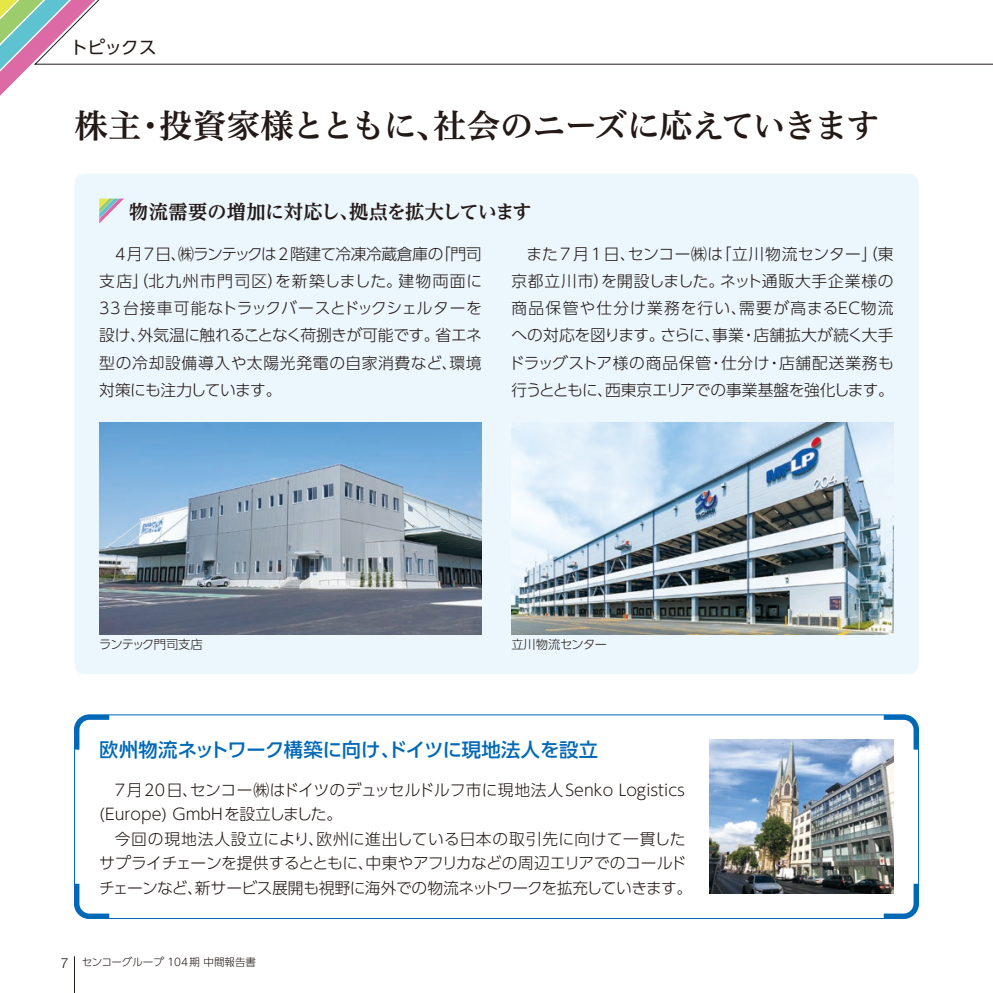
<style>
.page{position:relative;width:993px;height:993px;background:#fff}
.page>*{position:absolute;margin:0;border:0;box-sizing:border-box;transform-origin:0 0}
.t1{font:33.25px "Hiragino UD Serif Std W6";letter-spacing:-.04em;color:#231916}
.t2{font:500 19.25px "UD Shin Go Pro";color:#0069b7}
.t3{font:700 19.25px "UD Reimin Pro";letter-spacing:-.03em;color:#231916}
.t4{font:17.5px "UD Shin Go Pro";letter-spacing:-.015em;color:#231916}
.t5{font:300 15.75px/27.1px "UD Shin Go Pro";color:#231916;text-align:justify}
.t6{font:300 15.75px/24.5px "UD Shin Go Pro";letter-spacing:-.02em;color:#231916;text-align:center}
.t7{font:300 12.25px "UD Shin Go Pro";letter-spacing:-.065em;color:#231916}
.t8{font:300 12.25px "UD Shin Go Pro";letter-spacing:-.03em;color:#231916}
.t9{font:300 10.5px "UD Shin Go Pro";color:#231916}
.s1{font-family:"Helvetica Neue LT Std";font-size:14px}
</style>
<div class="page">
<div style="left:74px;top:174px;width:844px;height:500px;background:#ebf6fd;border-radius:10px"></div>
<div style="left:74px;top:714px;width:844px;height:204px;border:1px solid #0069b7;border-radius:15px"></div>
<img style="left:99px;top:422px;width:382px;height:212px">
<img style="left:511px;top:422px;width:382px;height:212px">
<svg style="left:99px;top:198px;width:25px;height:25px"></svg>
<img style="left:709px;top:739px;width:184px;height:154px">
<svg style="left:74px;top:714px;width:35px;height:35px"></svg>
<svg style="left:883px;top:714px;width:35px;height:35px"></svg>
<svg style="left:74px;top:883px;width:35px;height:35px"></svg>
<svg style="left:883px;top:883px;width:35px;height:35px"></svg>
<hr style="left:74px;top:955px;width:1px;height:37px;background:#231916">
<svg style="left:0;top:0;width:110px;height:96px"></svg>
<svg style="left:34px;top:0;width:958px;height:64px"></svg>
<p class="t4" style="left:70px;top:33px;width:88px">トピックス</p>
<h1 class="t1" style="left:74px;top:100px;width:806px">株主・投資家様とともに、社会のニーズに応えていきます</h1>
<p class="t3" style="left:129px;top:196px;width:404px">物流需要の増加に対応し、拠点を拡大しています</p>
<p class="t5" style="left:99px;top:240px;width:384px;text-indent:16px">4月7日、㈱ランテックは2階建て冷凍冷蔵倉庫の「門司支店」（北九州市門司区）を新築しました。建物両面に33台接車可能なトラックバースとドックシェルターを設け、外気温に触れることなく荷捌きが可能です。省エネ型の冷却設備導入や太陽光発電の自家消費など、環境対策にも注力しています。</p>
<p class="t5" style="left:508px;top:240px;width:386px;text-indent:18px">また7月1日、センコー㈱は「立川物流センター」（東京都立川市）を開設しました。ネット通販大手企業様の商品保管や仕分け業務を行い、需要が高まるＥＣ物流への対応を図ります。さらに、事業・店舗拡大が続く大手ドラッグストア様の商品保管・仕分け・店舗配送業務も行うとともに、西東京エリアでの事業基盤を強化します。</p>
<p class="t7" style="left:99px;top:634px;width:105px">ランテック門司支店</p>
<p class="t8" style="left:511px;top:634px;width:97px">立川物流センター</p>
<p class="t2" style="left:99px;top:733px;width:500px">欧州物流ネットワーク構築に向け、ドイツに現地法人を設立</p>
<p class="t5" style="left:99px;top:776px;width:587px;line-height:24.5px;text-indent:15px">7月20日、センコー㈱はドイツのデュッセルドルフ市に現地法人Senko Logistics (Europe) GmbHを設立しました。</p>
<p class="t6" style="left:99px;top:825px;width:594px">今回の現地法人設立により、欧州に進出している日本の取引先に向けて一貫した<br>サプライチェーンを提供するとともに、中東やアフリカなどの周辺エリアでのコールドチェーンなど、新サービス展開も視野に海外での物流ネットワークを拡充していきます。</p>
<p class="t9" style="left:61px;top:952px;width:197px"><span class="s1">7</span> センコーグループ 104期 中間報告書</p>
</div>
